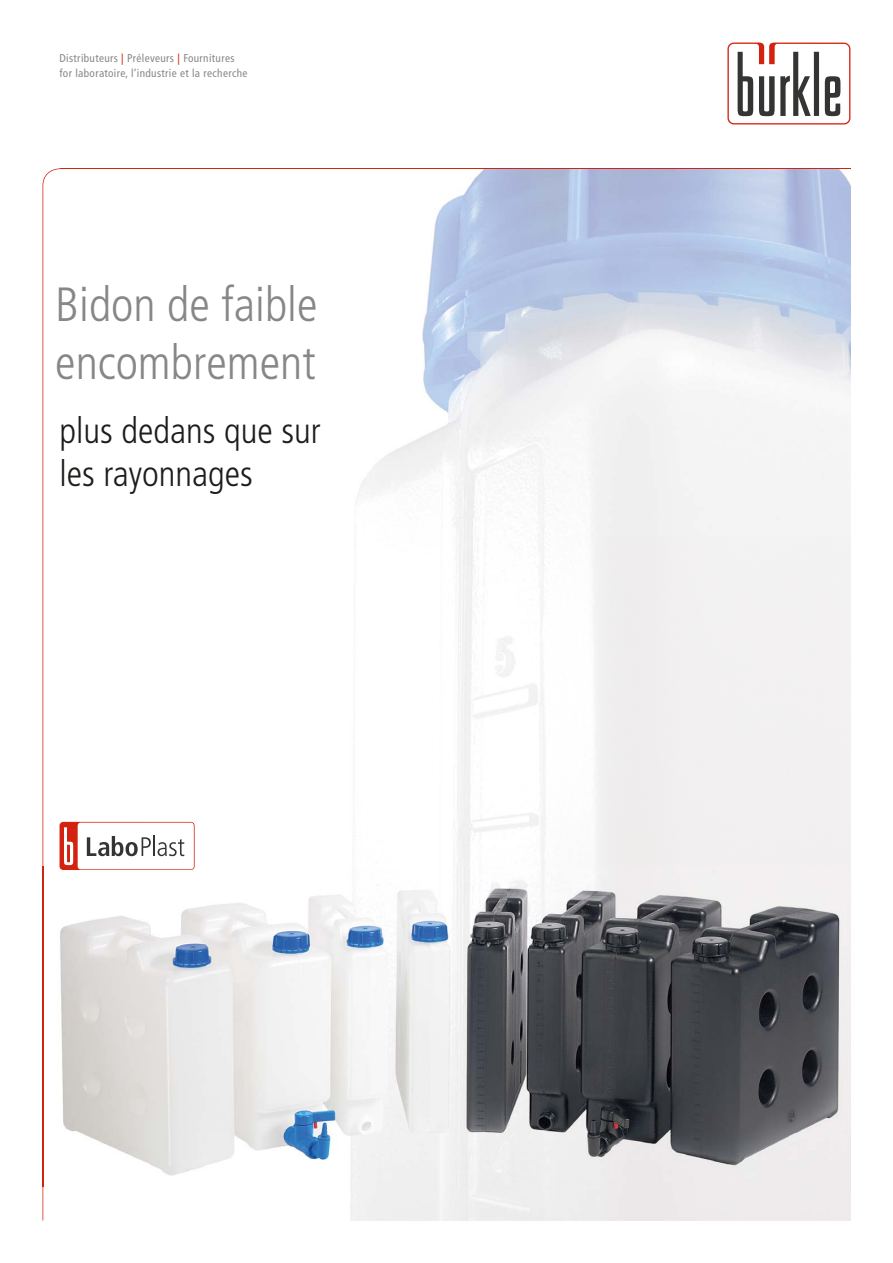
<style>
.page{position:relative;width:893px;height:1263px;background:#fff}
.page>*{position:absolute;margin:0;border:0;box-sizing:border-box;transform-origin:0 0}
.t1{font:300 condensed 48px/57.6px "Frutiger";color:#878787}
.t2{font:300 condensed 36px/43.2px "Frutiger";color:#1d1d1b}
.t3{font:condensed 11.25px/15px "Frutiger";letter-spacing:.03em;color:#878787}
.s1{color:#d32210}
</style>
<div class="page">
<img style="left:353px;top:169px;width:174px;height:697px">
<img style="left:527px;top:169px;width:323px;height:964px">
<svg style="left:727px;top:43px;width:123px;height:82px"></svg>
<hr style="left:60px;top:168px;width:790px;height:1px;background:#d32210">
<img style="left:850px;top:866px;width:1px;height:321px">
<img style="left:42px;top:866px;width:163px;height:321px">
<img style="left:205px;top:866px;width:323px;height:267px">
<img style="left:205px;top:1133px;width:645px;height:54px">
<svg style="left:43px;top:168px;width:152px;height:1052px"></svg>
<p class="t3" style="left:60px;top:50px;width:189px">Distributeurs <span class="s1">|</span> Préleveurs <span class="s1">|</span> Fournitures for laboratoire, l‘industrie et la recherche</p>
<h1 class="t1" style="left:55px;top:276px;width:264px">Bidon de faible encombrement</h1>
<h2 class="t2" style="left:60px;top:409px;width:263px">plus dedans que sur les rayonnages</h2>
</div>
